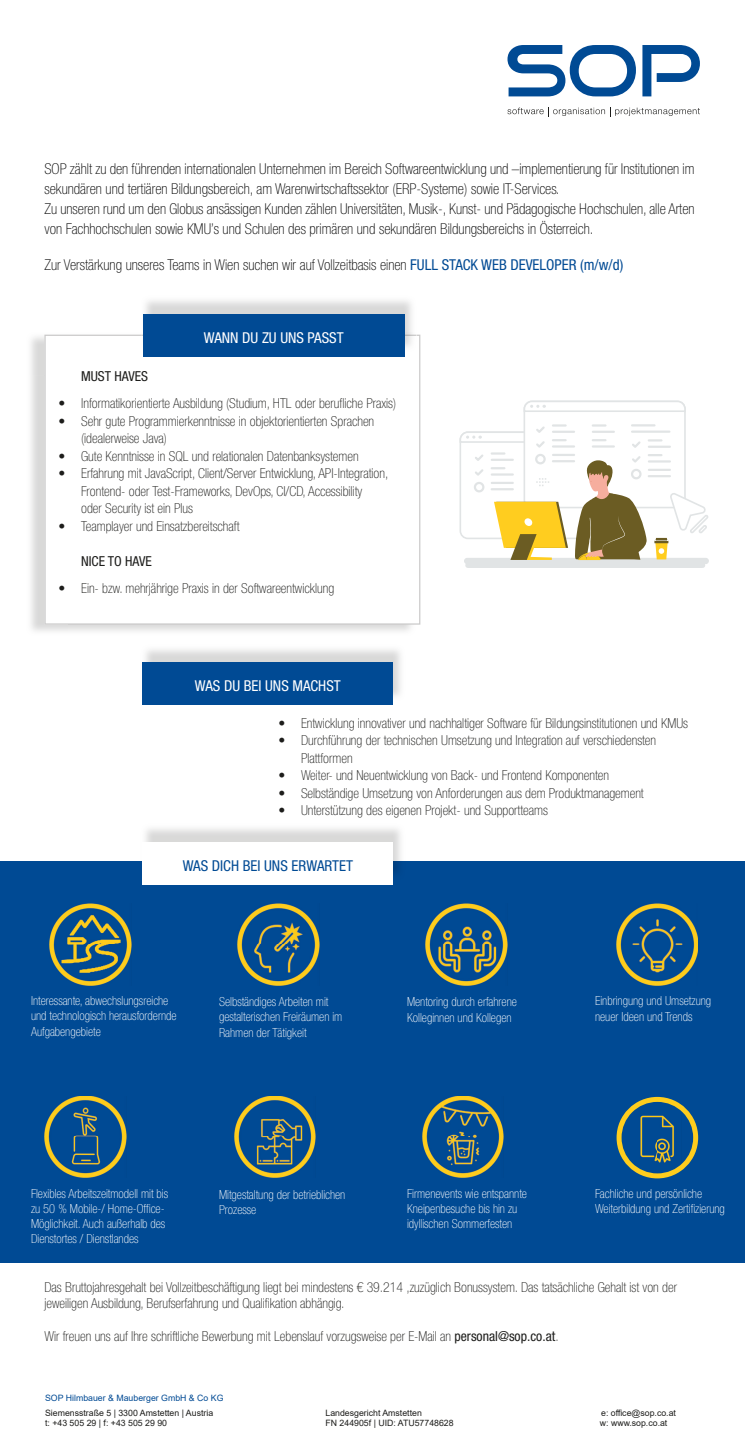
<style>
.page{position:relative;width:745px;height:1446px;background:#fff}
.page>*{position:absolute;margin:0;border:0;box-sizing:border-box;transform-origin:0 0}
.t1{font:100 condensed 15px/20px "Helvetica Neue LT Std";color:#000}
.t2{font:condensed 15px "Helvetica Neue LT Std";color:#fff}
.t3{font:condensed 15px "Helvetica Neue LT Std";color:#004a94}
.t4{font:100 condensed 13.75px/17.5px "Helvetica Neue LT Std";color:#1d1d1b}
.t5{font:condensed 13.75px "Helvetica Neue LT Std";color:#1d1d1b}
.t6{font:100 condensed 12.5px/15px "Helvetica Neue LT Std";color:#fff}
.t7{font:8.75px "Arial";color:#1d1d1b}
.t8{font:8.75px "Arial";color:#004a94}
.s1{font-weight:400;color:#004a94}
.s2{font-weight:400}
</style>
<div class="page">
<svg style="left:44px;top:335px;width:376px;height:290px"></svg>
<img style="left:142px;top:649px;width:259px;height:52px">
<div style="left:143px;top:663px;width:249px;height:42px;background:#004a94"></div>
<img style="left:145px;top:300px;width:267px;height:32px">
<img style="left:141px;top:332px;width:275px;height:21px">
<div style="left:143px;top:314px;width:261px;height:43px;background:#004a94"></div>
<div style="left:0;top:861px;width:744px;height:401px;background:#004a94"></div>
<img style="left:142px;top:828px;width:259px;height:52px">
<div style="left:143px;top:842px;width:249px;height:42px;background:#fff"></div>
<svg style="left:507px;top:107px;width:192px;height:9px"></svg>
<svg style="left:507px;top:45px;width:128px;height:51px"></svg>
<svg style="left:642px;top:45px;width:57px;height:51px"></svg>
<img style="left:50px;top:904px;width:81px;height:81px">
<img style="left:44px;top:1096px;width:82px;height:81px">
<img style="left:237px;top:904px;width:82px;height:81px">
<img style="left:234px;top:1096px;width:81px;height:81px">
<img style="left:425px;top:904px;width:82px;height:81px">
<img style="left:422px;top:1096px;width:81px;height:81px">
<img style="left:616px;top:904px;width:81px;height:81px">
<svg style="left:523px;top:400px;width:163px;height:13px"></svg>
<svg style="left:459px;top:423px;width:249px;height:145px"></svg>
<svg style="left:616px;top:1097px;width:81px;height:81px"></svg>
<img style="left:632px;top:1115px;width:49px;height:47px">
<p class="t1" style="left:44px;top:158px;width:651px">SOP zählt zu den führenden internationalen Unternehmen im Bereich Softwareentwicklung und –implementierung für Institutionen im sekundären und tertiären Bildungsbereich, am Warenwirtschaftssektor (ERP-Systeme) sowie IT-Services.<br>Zu unseren rund um den Globus ansässigen Kunden zählen Universitäten, Musik-, Kunst- und Pädagogische Hochschulen, alle Arten von Fachhochschulen sowie KMU’s und Schulen des primären und sekundären Bildungsbereichs in Österreich.</p>
<p class="t1" style="left:44px;top:254px;width:580px">Zur Verstärkung unseres Teams in Wien suchen wir auf Vollzeitbasis einen <span class="s1">FULL STACK WEB DEVELOPER (m/w/d)</span></p>
<p class="t2" style="left:204px;top:329px;width:141px">WANN DU ZU UNS PASST</p>
<p class="t5" style="left:81px;top:368px;width:68px">MUST HAVES</p>
<p class="t4" style="left:59px;top:394px;width:339px">• Informatikorientierte Ausbildung (Studium, HTL oder berufliche Praxis)</p>
<p class="t4" style="left:81px;top:412px;width:294px;text-indent:-22px">• Sehr gute Programmierkenntnisse in objektorientierten Sprachen (idealerweise Java)</p>
<p class="t4" style="left:59px;top:447px;width:301px">• Gute Kenntnisse in SQL und relationalen Datenbanksystemen</p>
<p class="t4" style="left:81px;top:464px;width:308px;text-indent:-22px">• Erfahrung mit JavaScript, Client/Server Entwicklung, API-Integration,<br>Frontend- oder Test-Frameworks, DevOps, CI/CD, Accessibility<br>oder Security ist ein Plus</p>
<p class="t4" style="left:59px;top:517px;width:182px">• Teamplayer und Einsatzbereitschaft</p>
<p class="t5" style="left:81px;top:553px;width:72px">NICE TO HAVE</p>
<p class="t4" style="left:59px;top:579px;width:277px">• Ein- bzw. mehrjährige Praxis in der Softwareentwicklung</p>
<p class="t2" style="left:195px;top:677px;width:147px">WAS DU BEI UNS MACHST</p>
<p class="t4" style="left:278px;top:714px;width:411px">• Entwicklung innovativer und nachhaltiger Software für Bildungsinstitutionen und KMUs</p>
<p class="t4" style="left:301px;top:731px;width:356px;text-indent:-22px">• Durchführung der technischen Umsetzung und Integration auf verschiedensten<br>Plattformen</p>
<p class="t4" style="left:278px;top:766px;width:332px">• Weiter- und Neuentwicklung von Back- und Frontend Komponenten</p>
<p class="t4" style="left:278px;top:784px;width:366px">• Selbständige Umsetzung von Anforderungen aus dem Produktmanagement</p>
<p class="t4" style="left:278px;top:801px;width:271px">• Unterstützung des eigenen Projekt- und Supportteams</p>
<p class="t3" style="left:182px;top:856px;width:172px">WAS DICH BEI UNS ERWARTET</p>
<p class="t6" style="left:31px;top:993px;width:147px">Interessante, abwechslungsreiche und technologisch herausfordernde</p>
<p class="t6" style="left:31px;top:1024px;width:71px">Aufgabengebiete</p>
<p class="t6" style="left:219px;top:993px;width:125px">Selbständiges Arbeiten mit gestalterischen Freiräumen im</p>
<p class="t6" style="left:219px;top:1025px;width:89px">Rahmen der Tätigkeit</p>
<p class="t6" style="left:407px;top:993px;width:111px;line-height:16.5px">Mentoring durch erfahrene<br>Kolleginnen und Kollegen</p>
<p class="t6" style="left:31px;top:1186px;width:138px">Flexibles Arbeitszeitmodell mit bis zu 50 % Mobile-/ Home-Office-<br>Möglichkeit. Auch außerhalb des<br>Dienstortes / Dienstlandes</p>
<p class="t6" style="left:219px;top:1187px;width:128px">Mitgestaltung der betrieblichen<br>Prozesse</p>
<p class="t6" style="left:407px;top:1186px;width:121px">Firmenevents wie entspannte<br>Kneipenbesuche bis hin zu idyllischen Sommerfesten</p>
<p class="t6" style="left:594px;top:992px;width:117px;line-height:16.5px">Einbringung und Umsetzung neuer Ideen und Trends</p>
<p class="t6" style="left:594px;top:1186px;width:131px">Fachliche und persönliche<br>Weiterbildung und Zertifizierung</p>
<p class="t4" style="left:44px;top:1278px;width:633px;line-height:16.5px">Das Bruttojahresgehalt bei Vollzeitbeschäftigung liegt bei mindestens € 39.214 ,zuzüglich Bonussystem. Das tatsächliche Gehalt ist von der jeweiligen Ausbildung, Berufserfahrung und Qualifikation abhängig.</p>
<p class="t4" style="left:44px;top:1327px;width:515px">Wir freuen uns auf Ihre schriftliche Bewerbung mit Lebenslauf vorzugsweise per E-Mail an <span class="s2">personal@sop.co.at</span>.</p>
<p class="t8" style="left:45px;top:1391px;width:180px">SOP Hilmbauer &amp; Mauberger GmbH &amp; Co KG</p>
<p class="t7" style="left:45px;top:1406px;width:169px">Siemensstraße 5 | 3300 Amstetten | Austria</p>
<p class="t7" style="left:325px;top:1406px;width:98px">Landesgericht Amstetten</p>
<p class="t7" style="left:600px;top:1406px;width:76px">e: office@sop.co.at</p>
<p class="t7" style="left:45px;top:1417px;width:123px">t: +43 505 29 | f: +43 505 29 90</p>
<p class="t7" style="left:325px;top:1417px;width:130px">FN 244905f | UID: ATU57748628</p>
<p class="t7" style="left:599px;top:1417px;width:69px">w: www.sop.co.at</p>
</div>
